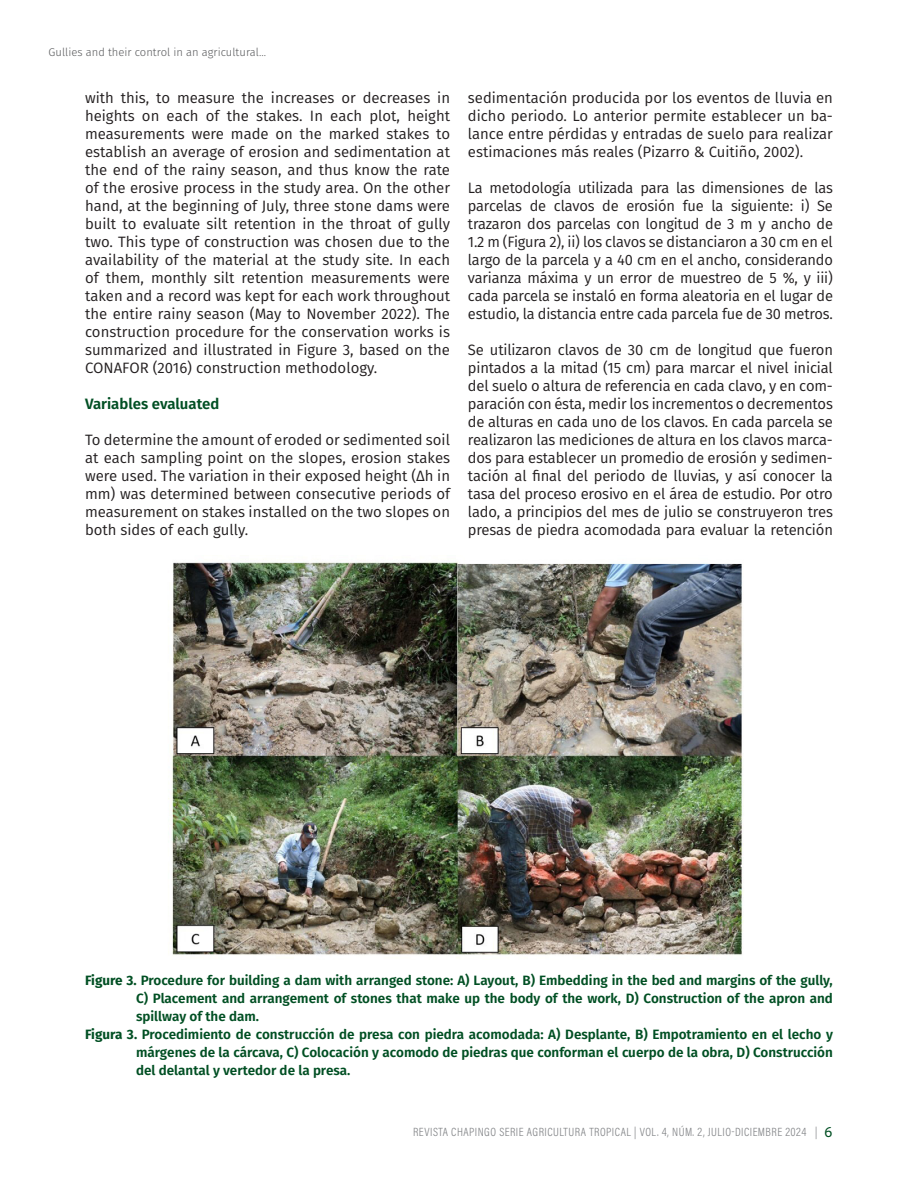
<style>
.page{position:relative;width:918px;height:1188px;background:#fff}
.page>*{position:absolute;margin:0;border:0;box-sizing:border-box;transform-origin:0 0}
.t1{font:15px/18px "Fira Sans";letter-spacing:-.005em;color:#231f20;text-align:justify}
.Subtítulo_-_02{font:600 15px "Fira Sans";color:#004f23}
.cabezas_y_pies_figs_cuadros{font:600 13.5px/18px "Fira Sans";color:#004f23;text-align:justify}
.t2{font:12px "Acumin Variable Concept";letter-spacing:.04em;color:#808285}
.t3{font:300 11.25px "Fira Sans";color:#57585a}
.s1{font-weight:700}
.s2{font-family:"Leitura Sans Grot 2";font-size:15px;color:#004f23}
</style>
<div class="page">
<img style="left:168px;top:562px;width:576px;height:393px">
<p class="t3" style="left:49px;top:44px;width:219px">Gullies and their control in an agricultural...</p>
<p class="t1" style="left:85px;top:88px;width:367px">with this, to measure the increases or decreases in heights on each of the stakes. In each plot, height measurements were made on the marked stakes to establish an average of erosion and sedimentation at the end of the rainy season, and thus know the rate of the erosive process in the study area. On the other hand, at the beginning of July, three stone dams were built to evaluate silt retention in the throat of gully two. This type of construction was chosen due to the availability of the material at the study site. In each of them, monthly silt retention measurements were taken and a record was kept for each work throughout the entire rainy season (May to November 2022). The construction procedure for the conservation works is summarized and illustrated in Figure 3, based on the CONAFOR (2016) construction methodology.</p>
<p class="Subtítulo_-_02" style="left:85px;top:392px;width:136px">Variables evaluated</p>
<p class="t1" style="left:85px;top:430px;width:367px">To determine the amount of eroded or sedimented soil at each sampling point on the slopes, erosion stakes were used. The variation in their exposed height (Δh in mm) was determined between consecutive periods of measurement on stakes installed on the two slopes on both sides of each gully.</p>
<p class="t1" style="left:468px;top:88px;width:367px">sedimentación producida por los eventos de lluvia en dicho periodo. Lo anterior permite establecer un ba&shy;lance entre pérdidas y entradas de suelo para realizar estimaciones más reales (Pizarro &amp; Cuitiño, 2002).</p>
<p class="t1" style="left:468px;top:178px;width:367px">La metodología utilizada para las dimensiones de las parcelas de clavos de erosión fue la siguiente: i) Se trazaron dos parcelas con longitud de 3 m y ancho de 1.2 m (Figura 2), ii) los clavos se distanciaron a 30 cm en el largo de la parcela y a 40 cm en el ancho, considerando varianza máxima y un error de muestreo de 5 %, y iii) cada parcela se instaló en forma aleatoria en el lugar de estudio, la distancia entre cada parcela fue de 30 metros.</p>
<p class="t1" style="left:468px;top:340px;width:367px">Se utilizaron clavos de 30 cm de longitud que fueron pintados a la mitad (15 cm) para marcar el nivel inicial del suelo o altura de referencia en cada clavo, y en com&shy;paración con ésta, medir los incrementos o decrementos de alturas en cada uno de los clavos. En cada parcela se realizaron las mediciones de altura en los clavos marca&shy;dos para establecer un promedio de erosión y sedimen&shy;tación al final del periodo de lluvias, y así conocer la tasa del proceso erosivo en el área de estudio. Por otro lado, a principios del mes de julio se construyeron tres presas de piedra acomodada para evaluar la retención</p>
<p class="cabezas_y_pies_figs_cuadros" style="left:136px;top:971px;width:698px;text-indent:-51px"><span class="s1">Figure 3.</span> Procedure for building a dam with arranged stone: A) Layout, B) Embedding in the bed and margins of the gully, C) Placement and arrangement of stones that make up the body of the work, D) Construction of the apron and spillway of the dam.</p>
<p class="cabezas_y_pies_figs_cuadros" style="left:136px;top:1025px;width:698px;text-indent:-51px"><span class="s1">Figura 3.</span> Procedimiento de construcción de presa con piedra acomodada: A) Desplante, B) Empotramiento en el lecho y márgenes de la cárcava, C) Colocación y acomodo de piedras que conforman el cuerpo de la obra, D) Construcción del delantal y vertedor de la presa.</p>
<p class="t2" style="left:413px;top:1123px;width:421px">REVISTA CHAPINGO SERIE AGRICULTURA TROPICAL | VOL. 4, NÚM. 2, JULIO-DICIEMBRE 2024 | <span class="s2">6</span></p>
</div>
